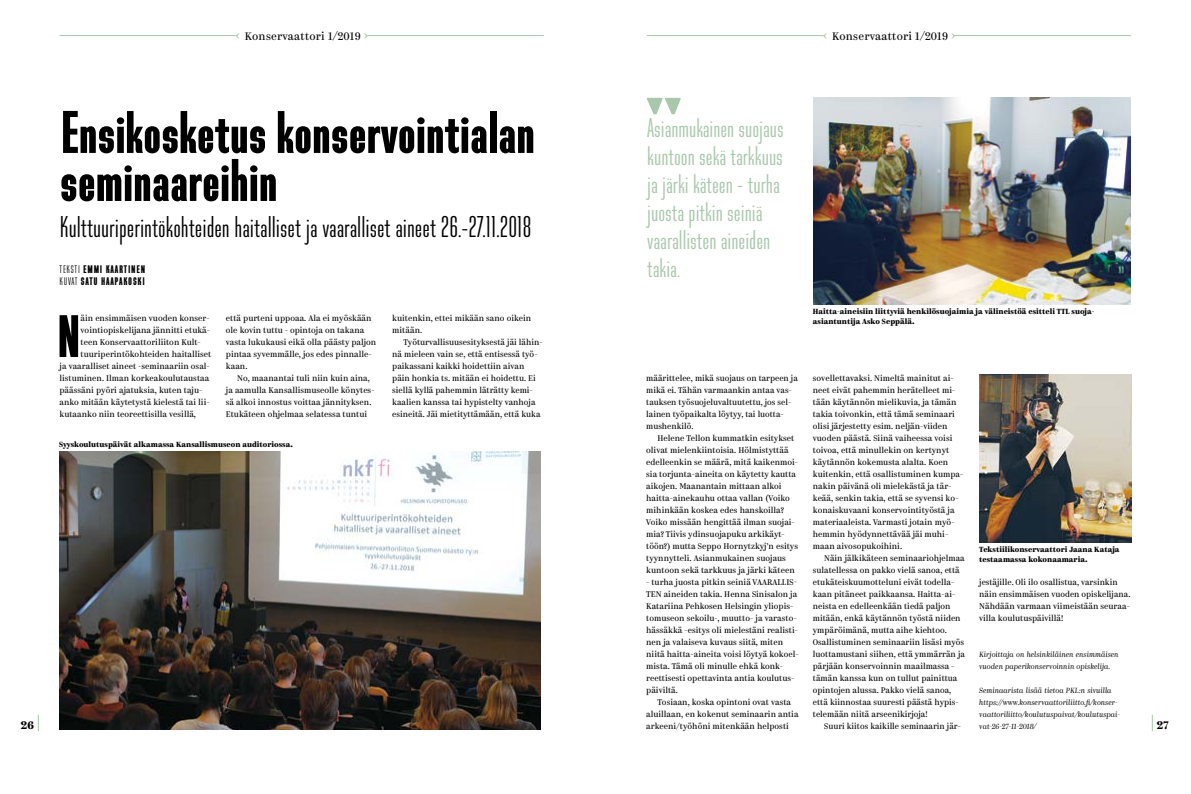
<style>
.page{position:relative;width:1191px;height:794px;background:#fff}
.page>*{position:absolute;margin:0;border:0;box-sizing:border-box;transform-origin:0 0}
.t1{font:700 60px/48px "Directors Gothic 201";color:#000}
.t2{font:700 59.7px "Directors Gothic 201";color:#000}
.t3{font:30px "Directors Gothic 201";color:#000}
.t4{font:27px/28px "Directors Gothic 201";color:#a9c7aa}
.t5{font:11px "Kazimir";letter-spacing:.02em;color:#000}
.t6{font:700 11px/12px "Directors Gothic 201";letter-spacing:.07em;color:#000}
.t7{font:700 11px "Kazimir";color:#000}
.t8{font:8.3px/12px "Kazimir";color:#000}
.t9{font:italic 300 7.5px/12px "Kazimir";color:#000}
.t10{font:700 7.5px/10px "Kazimir";color:#000}
.s1{font-size:16px;color:#a9c7aa}
.s2{font-weight:400}
</style>
<div class="page">
<svg style="left:38px;top:714px;width:1px;height:17px"></svg>
<svg style="left:1152px;top:714px;width:1px;height:17px"></svg>
<hr style="left:60px;top:35px;width:176px;height:1px;background:#a9c7aa">
<hr style="left:647px;top:35px;width:176px;height:1px;background:#a9c7aa">
<hr style="left:368px;top:35px;width:176px;height:1px;background:#a9c7aa">
<hr style="left:955px;top:35px;width:176px;height:1px;background:#a9c7aa">
<img style="left:813px;top:98px;width:317px;height:206px">
<img style="left:979px;top:374px;width:152px;height:169px">
<img style="left:59px;top:452px;width:481px;height:277px">
<svg style="left:647px;top:98px;width:33px;height:16px"></svg>
<h3 class="t5" style="left:236px;top:29px;width:134px"><span class="s1">‹</span> Konservaattori 1/2019 <span class="s1">›</span></h3>
<h3 class="t5" style="left:823px;top:29px;width:134px"><span class="s1">‹</span> Konservaattori 1/2019 <span class="s1">›</span></h3>
<h1 class="t1" style="left:60px;top:109px;width:476px">Ensikosketus konservointialan seminaareihin</h1>
<h3 class="t3" style="left:60px;top:211px;width:473px">Kulttuuriperintökohteiden haitalliset ja vaaralliset aineet 26.-27.11.2018</h3>
<h3 class="t6" style="left:60px;top:263px;width:87px"><span class="s2">TEKSTI</span> EMMI KAARTINEN<br><span class="s2">KUVAT</span> SATU HAAPAKOSKI</h3>
<h3 class="t4" style="left:647px;top:115px;width:138px">Asianmukainen suojaus kuntoon sekä tarkkuus ja järki käteen - turha juosta pitkin seiniä vaarallisten aineiden takia.</h3>
<p class="t10" style="left:813px;top:307px;width:283px">Haitta-aineisiin liittyviä henkilösuojaimia ja välineistöä esitteli TTL suoja&shy;asiantuntija Asko Seppälä.</p>
<h2 class="t2" style="left:57px;top:303px;width:25px">N</h2>
<p class="t8" style="left:81px;top:312px;width:130px">äin ensimmäisen vuoden konser-</p>
<p class="t8" style="left:226px;top:312px;width:152px">että purteni uppoaa. Ala ei myöskään ole kovin tuttu - opintoja on takana vasta lukukausi eikä olla päästy paljon pintaa syvemmälle, jos edes pinnalle&shy;kaan.</p>
<p class="t8" style="left:226px;top:372px;width:150px;text-indent:11px">No, maanantai tuli niin kuin aina, ja aamulla Kansallismuseolle könytes&shy;sä alkoi innostus voittaa jännityksen.<br>Etukäteen ohjelmaa selatessa tuntui</p>
<p class="t8" style="left:392px;top:312px;width:141px">kuitenkin, ettei mikään sano oikein mitään.</p>
<p class="t8" style="left:392px;top:336px;width:152px;text-indent:11px">Työturvallisuusesityksestä jäi lähin&shy;nä mieleen vain se, että entisessä työ&shy;paikassani kaikki hoidettiin aivan päin honkia ts. mitään ei hoidettu. Ei siellä kyllä pahemmin läträtty kemi&shy;kaalien kanssa tai hypistelty vanhoja esineitä. Jäi mietityttämään, että kuka</p>
<p class="t8" style="left:81px;top:324px;width:131px">vointiopiskelijana jännitti etukä-</p>
<p class="t8" style="left:81px;top:336px;width:122px">teen Konservaattoriliiton Kult-</p>
<p class="t8" style="left:81px;top:348px;width:132px">tuuriperintökohteiden haitalliset</p>
<p class="t8" style="left:60px;top:360px;width:152px">ja vaaralliset aineet -seminaariin osal-</p>
<p class="t8" style="left:60px;top:372px;width:151px">listuminen. Ilman korkeakoulutaustaa</p>
<p class="t8" style="left:60px;top:384px;width:144px">päässäni pyöri ajatuksia, kuten taju-</p>
<p class="t8" style="left:60px;top:396px;width:152px">anko mitään käytetystä kielestä tai lii-</p>
<p class="t8" style="left:60px;top:408px;width:138px">kutaanko niin teoreettisilla vesillä,</p>
<p class="t8" style="left:646px;top:372px;width:153px">määrittelee, mikä suojaus on tarpeen ja mikä ei. Tähän varmaankin antaa vas&shy;tauksen työsuojeluvaltuutettu, jos sel&shy;lainen työpaikalta löytyy, tai luotta&shy;mushenkilö.</p>
<p class="t8" style="left:646px;top:432px;width:153px;text-indent:11px">Helene Tellon kummatkin esitykset olivat mielenkiintoisia. Hölmistyttää edelleenkin se määrä, mitä kaikenmoi&shy;sia torjunta-aineita on käytetty kautta aikojen. Maanantain mittaan alkoi haitta-ainekauhu ottaa vallan (Voiko mihinkään koskea edes hanskoilla?<br>Voiko missään hengittää ilman suojai&shy;mia? Tiivis ydinsuojapuku arkikäyt&shy;töön?) mutta Seppo Hornytzkyj’n esitys tyynnytteli. Asianmukainen suojaus kuntoon sekä tarkkuus ja järki käteen</p>
<p class="t8" style="left:646px;top:576px;width:154px">- turha juosta pitkin seiniä VAARALLIS-TEN aineiden takia. Henna Sinisalon ja Katariina Pehkosen Helsingin yliopis&shy;tomuseon sekoilu-, muutto- ja varasto&shy;hässäkkä -esitys oli mielestäni realisti&shy;nen ja valaiseva kuvaus siitä, miten niitä haitta-aineita voisi löytyä kokoel&shy;mista. Tämä oli minulle ehkä konk&shy;reettisesti opettavinta antia koulutus&shy;päiviltä.</p>
<p class="t8" style="left:646px;top:696px;width:154px;text-indent:11px">Tosiaan, koska opintoni ovat vasta aluillaan, en kokenut seminaarin antia arkeeni/työhöni mitenkään helposti</p>
<p class="t8" style="left:813px;top:372px;width:152px">sovellettavaksi. Nimeltä mainitut ai&shy;neet eivät pahemmin herätelleet mi&shy;tään käytännön mielikuvia, ja tämän takia toivonkin, että tämä seminaari olisi järjestetty esim. neljän-viiden vuoden päästä. Siinä vaiheessa voisi toivoa, että minullekin on kertynyt käytännön kokemusta alalta. Koen kuitenkin, että osallistuminen kumpa&shy;nakin päivänä oli mielekästä ja tär&shy;keää, senkin takia, että se syvensi ko&shy;konaiskuvaani konservointityöstä ja materiaaleista. Varmasti jotain myö&shy;hemmin hyödynnettävää jäi muhi&shy;maan aivosopukoihini.</p>
<p class="t8" style="left:813px;top:552px;width:154px;text-indent:11px">Näin jälkikäteen seminaariohjelmaa sulatellessa on pakko vielä sanoa, että etukäteiskuumotteluni eivät todella&shy;kaan pitäneet paikkaansa. Haitta-ai&shy;neista en edelleenkään tiedä paljon mitään, enkä käytännön työstä niiden ympäröimänä, mutta aihe kiehtoo.<br>Osallistuminen seminaariin lisäsi myös luottamustani siihen, että ymmärrän ja pärjään konservoinnin maailmassa - tämän kanssa kun on tullut painittua opintojen alussa. Pakko vielä sanoa, että kiinnostaa suuresti päästä hypis&shy;telemään niitä arseenikirjoja!</p>
<p class="t8" style="left:824px;top:720px;width:138px">Suuri kiitos kaikille seminaarin jär-</p>
<p class="t10" style="left:59px;top:439px;width:235px">Syyskoulutuspäivät alkamassa Kansallismuseon auditoriossa.</p>
<p class="t10" style="left:979px;top:545px;width:142px">Tekstiilikonservaattori Jaana Kataja testaamassa kokonaamaria.</p>
<p class="t8" style="left:979px;top:576px;width:153px">jestäjille. Oli ilo osallistua, varsinkin näin ensimmäisen vuoden opiskelijana.<br>Nähdään varmaan viimeistään seuraa&shy;villa koulutuspäivillä!</p>
<p class="t9" style="left:979px;top:648px;width:141px">Kirjoittaja on helsinkiläinen ensimmäisen vuoden paperikonservoinnin opiskelija.</p>
<p class="t9" style="left:979px;top:684px;width:142px">Seminaarista lisää tietoa PKL:n sivuilla https://www.konservaattoriliitto.fi/konser&shy;vaattoriliitto/koulutuspaivat/koulutuspai&shy;vat-26-27-11-2018/</p>
<h3 class="t7" style="left:21px;top:718px;width:15px">26</h3>
<h3 class="t7" style="left:1157px;top:718px;width:13px">27</h3>
</div>
